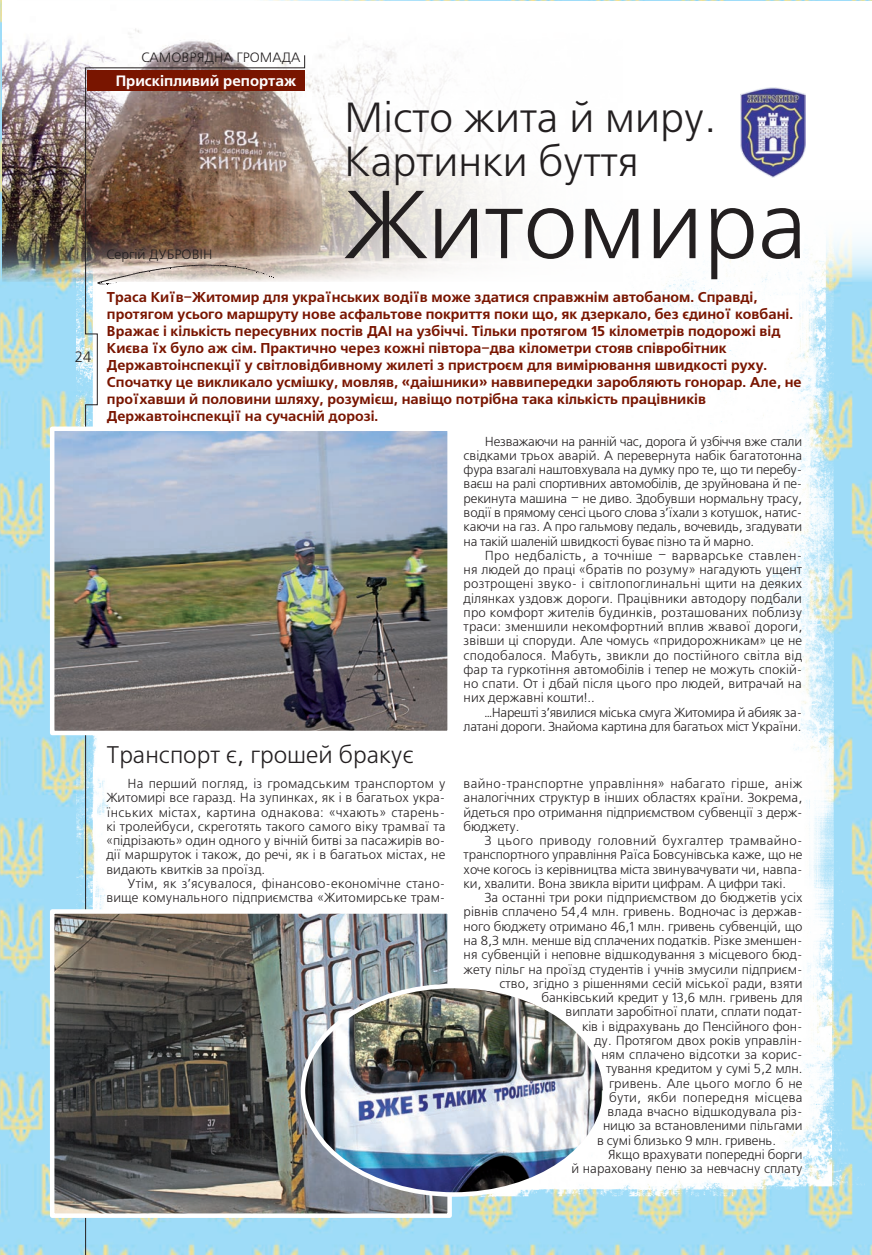
<style>
.page{position:relative;width:872px;height:1255px;background:#fff}
.page>*{position:absolute;margin:0;border:0;box-sizing:border-box;transform-origin:0 0}
.t1{font:96.15px "Free Set C";color:#231f20}
.t2{font:42px/43.5px "Free Set C";color:#231f20}
.t3{font:24px "Free Set C";color:#231f20}
.rubrica_left{font:700 15px "Free Set C";color:#fff}
.foto{font:15px "Free Set C";color:#231f20}
.vrez{font:700 14.25px/17.1px "Free Set C";color:#791500}
.rubrica_right{font:13.5px "Free Set C";color:#231f20}
.author{font:13.5px "Free Set C";color:#231f20}
.text_freeset{font:13.05px/14.2px "Free Set C";letter-spacing:-.005em;color:#231f20;text-align:justify}
.text_freeset-2{font:13.05px "Free Set C";letter-spacing:.02em;color:#231f20}
</style>
<div class="page">
<img style="left:0;top:0;width:872px;height:1254px">
<img style="left:77px;top:282px;width:787px;height:914px">
<div style="left:2px;top:1px;width:870px;height:281px;background:#fff"></div>
<img style="left:2px;top:28px;width:764px;height:254px">
<img style="left:741px;top:88px;width:64px;height:90px">
<img style="left:55px;top:431px;width:392px;height:299px">
<div style="left:50px;top:426px;width:402px;height:309px;border:4px solid #fff"></div>
<img style="left:55px;top:914px;width:392px;height:298px">
<div style="left:50px;top:909px;width:402px;height:308px;border:4px solid #fff"></div>
<img style="left:305px;top:986px;width:300px;height:208px">
<img style="left:84px;top:55px;width:221px;height:1199px">
<p class="foto" style="left:75px;top:349px;width:18px">24</p>
<p class="rubrica_right" style="left:141px;top:50px;width:161px">САМОВРЯДНА ГРОМАДА</p>
<p class="rubrica_left" style="left:116px;top:72px;width:182px">Прискіпливий репортаж</p>
<p class="author" style="left:106px;top:247px;width:108px">Сергій ДУБРОВІН</p>
<p class="t2" style="left:344px;top:98px;width:373px">Місто жита й миру.<br>Картинки буття</p>
<p class="t1" style="left:344px;top:174px;width:465px">Житомира</p>
<p class="vrez" style="left:107px;top:289px;width:696px">Траса Київ–Житомир для українських водіїв може здатися справжнім автобаном. Справді, протягом усього маршруту нове асфальтове покриття поки що, як дзеркало, без єдиної ковбані.<br>Вражає і кількість пересувних постів ДАІ на узбіччі. Тільки протягом 15 кілометрів подорожі від Києва їх було аж сім. Практично через кожні півтора–два кілометри стояв співробітник Державтоінспекції у світловідбивному жилеті з пристроєм для вимірювання швидкості руху.<br>Спочатку це викликало усмішку, мовляв, «даішники» наввипередки заробляють гонорар. Але, не проїхавши й половини шляху, розумієш, навіщо потрібна така кількість працівників Державтоінспекції на сучасній дорозі.</p>
<p class="t3" style="left:107px;top:742px;width:308px">Транспорт є, грошей бракує</p>
<p class="text_freeset" style="left:106px;top:777px;width:341px;text-indent:21px">На перший погляд, із громадським транспортом у Житомирі все гаразд. На зупинках, як і в багатьох укра&shy;їнських містах, картина однакова: «чхають» старень&shy;кі тролейбуси, скреготять такого самого віку трамваї та «підрізають» один одного у вічній битві за пасажирів во&shy;дії маршруток і також, до речі, як і в багатьох містах, не видають квитків за проїзд.</p>
<p class="text_freeset" style="left:106px;top:877px;width:340px;text-align:right">Утім, як з’ясувалося, фінансово-економічне стано&shy;вище комунального підприємства «Житомирське трам-</p>
<p class="text_freeset" style="left:463px;top:434px;width:340px;text-indent:21px">Незважаючи на ранній час, дорога й узбіччя вже стали свідками трьох аварій. А перевернута набік багатотонна фура взагалі наштовхувала на думку про те, що ти перебу&shy;ваєш на ралі спортивних автомобілів, де зруйнована й пе&shy;рекинута машина – не диво. Здобувши нормальну трасу, водії в прямому сенсі цього слова з’їхали з котушок, натис&shy;каючи на газ. А про гальмову педаль, вочевидь, згадувати на такій шаленій швидкості буває пізно та й марно.</p>
<p class="text_freeset" style="left:463px;top:548px;width:340px;text-indent:21px">Про недбалість, а точніше – варварське ставлен&shy;ня людей до праці «братів по розуму» нагадують ущент розтрощені звуко- і світлопоглинальні щити на деяких ділянках уздовж дороги. Працівники автодору подбали про комфорт жителів будинків, розташованих поблизу траси: зменшили некомфортний вплив жвавої дороги, звівши ці споруди. Але чомусь «придорожникам» це не сподобалося. Мабуть, звикли до постійного світла від фар та гуркотіння автомобілів і тепер не можуть спокій&shy;но спати. От і дбай після цього про людей, витрачай на них державні кошти!..</p>
<p class="text_freeset" style="left:463px;top:705px;width:340px;text-align:right">…Нарешті з’явилися міська смуга Житомира й абияк за&shy;латані дороги. Знайома картина для багатьох міст України.</p>
<p class="text_freeset" style="left:463px;top:777px;width:340px">вайно-транспортне управління» набагато гірше, аніж аналогічних структур в інших областях країни. Зокрема, йдеться про отримання підприємством субвенції з держ&shy;бюджету.</p>
<p class="text_freeset" style="left:463px;top:834px;width:340px;text-indent:21px">З цього приводу головний бухгалтер трамвайно&shy;транспортного управління Раїса Бовсунівська каже, що не хоче когось із керівництва міста звинувачувати чи, навпа&shy;ки, хвалити. Вона звикла вірити цифрам. А цифри такі.</p>
<p class="text_freeset" style="left:485px;top:891px;width:319px">За останні три роки підприємством до бюджетів усіх</p>
<p class="text_freeset" style="left:463px;top:905px;width:340px">рівнів сплачено 54,4 млн. гривень. Водночас із держав-</p>
<p class="text_freeset" style="left:463px;top:919px;width:340px">ного бюджету отримано 46,1 млн. гривень субвенцій, що</p>
<p class="text_freeset" style="left:463px;top:934px;width:340px">на 8,3 млн. менше від сплачених податків. Різке зменшен-</p>
<p class="text_freeset" style="left:463px;top:948px;width:338px">ня субвенцій і неповне відшкодування з місцевого бюд-</p>
<p class="text_freeset" style="left:463px;top:962px;width:340px">жету пільг на проїзд студентів і учнів змусили підприєм-</p>
<p class="text_freeset" style="left:499px;top:976px;width:305px">ство, згідно з рішеннями сесій міської ради, взяти</p>
<p class="text_freeset" style="left:541px;top:991px;width:262px">банківський кредит у 13,6 млн. гривень для</p>
<p class="text_freeset" style="left:565px;top:1005px;width:239px">виплати заробітної плати, сплати подат-</p>
<p class="text_freeset" style="left:582px;top:1019px;width:222px">ків і відрахувань до Пенсійного фон-</p>
<p class="text_freeset" style="left:594px;top:1033px;width:210px">ду. Протягом двох років управлін-</p>
<p class="text_freeset" style="left:601px;top:1048px;width:202px">ням сплачено відсотки за корис-</p>
<p class="text_freeset" style="left:606px;top:1062px;width:198px">тування кредитом у сумі 5,2 млн.</p>
<p class="text_freeset" style="left:609px;top:1076px;width:195px">гривень. Але цього могло б не</p>
<p class="text_freeset-2" style="left:609px;top:1090px;width:195px">бути, якби попередня місцева</p>
<p class="text_freeset" style="left:607px;top:1105px;width:197px">влада вчасно відшкодувала різ-</p>
<p class="text_freeset" style="left:603px;top:1119px;width:201px">ницю за встановленими пільгами</p>
<p class="text_freeset" style="left:597px;top:1133px;width:181px">в сумі близько 9 млн. гривень.</p>
<p class="text_freeset" style="left:571px;top:1147px;width:233px;text-align:right">Якщо врахувати попередні борги<br>й нараховану пеню за невчасну сплату</p>
</div>
